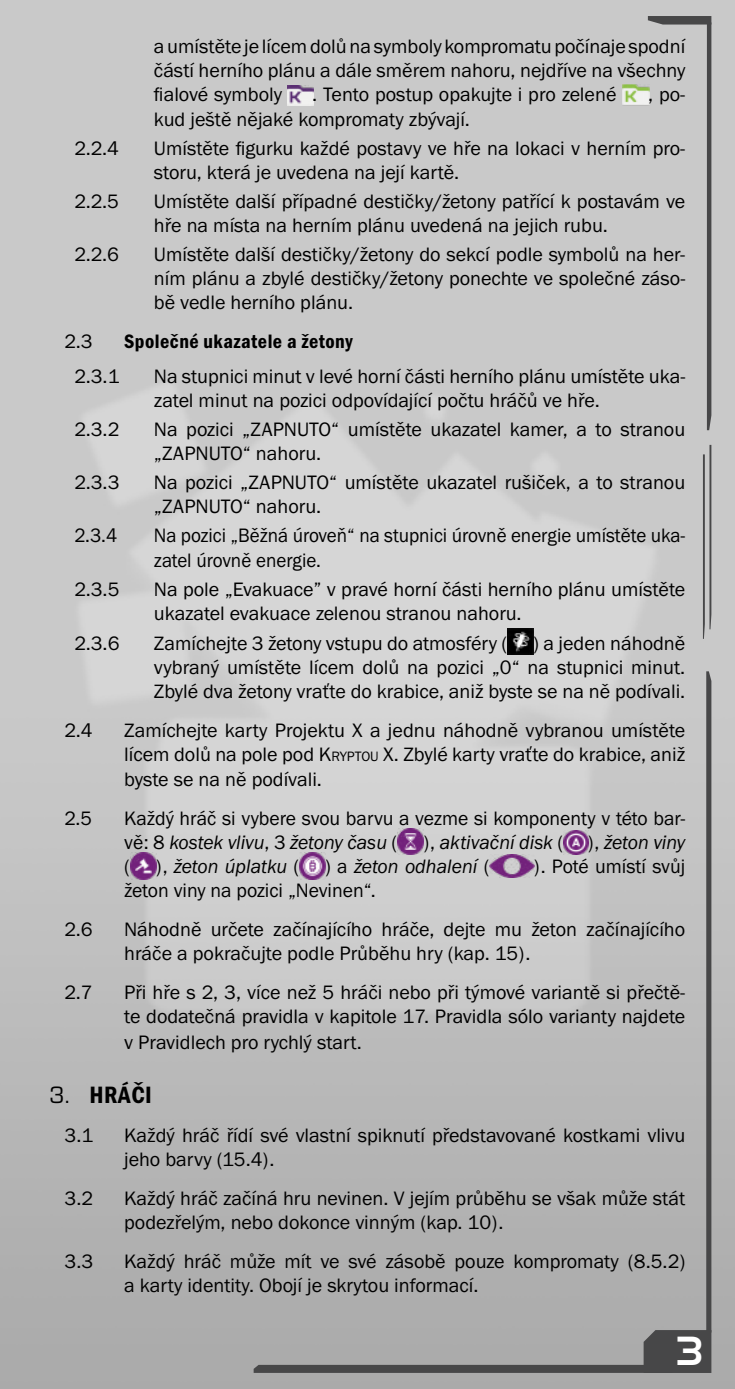
<style>
.page{position:relative;width:735px;height:1389px;background:#fff}
.page>*{position:absolute;margin:0;border:0;box-sizing:border-box;transform-origin:0 0}
.t1{font:42px "Nasalization Rg";color:#fff}
.t2{font:24.5px "Franklin Gothic URW Con Dem";letter-spacing:.025em;color:#000}
.t3{font:20.12px/24.2px "Franklin Gothic URW Boo";color:#000}
.t4{font:20.12px "Franklin Gothic URW Boo Ita";letter-spacing:-.005em;color:#000}
.t5{font:20.12px/24.2px "Franklin Gothic URW Boo";color:#000;scale:.95 1}
.t6{font:20.12px "Franklin Gothic URW Con Dem";letter-spacing:.025em;color:#000}
.s1{font-style:inherit}
.s2{font-size:14.17px}
.s3{font-family:"Franklin Gothic URW Boo"}
.s4{font-family:"Eurostile"}
</style>
<div class="page">
<img style="left:0;top:0;width:734px;height:1389px">
<svg style="left:647px;top:16px;width:64px;height:414px;background:#bebebe"></svg>
<svg style="left:702px;top:445px;width:9px;height:194px;background:#9a9a9b"></svg>
<svg style="left:253px;top:671px;width:458px;height:702px;background:#bcbcbc"></svg>
<img style="left:288px;top:85px;width:25px;height:20px">
<img style="left:622px;top:84px;width:27px;height:21px">
<img style="left:507px;top:629px;width:26px;height:26px">
<img style="left:397px;top:829px;width:26px;height:26px">
<img style="left:563px;top:830px;width:25px;height:25px">
<img style="left:130px;top:853px;width:26px;height:26px">
<img style="left:299px;top:853px;width:26px;height:26px">
<img style="left:489px;top:854px;width:45px;height:24px">
<p class="t3" style="left:154px;top:34px;width:532px;text-align:justify">a umístěte je lícem dolů na symboly kompromatu počínaje spodní částí herního plánu a dále směrem nahoru, nejdříve na všechny fialové symboly</p>
<p class="t3" style="left:312px;top:82px;width:305px">. Tento postup opakujte i pro zelené</p>
<p class="t3" style="left:648px;top:82px;width:39px">, po-</p>
<p class="t3" style="left:154px;top:106px;width:317px">kud ještě nějaké kompromaty zbývají.</p>
<p class="t3" style="left:74px;top:136px;width:46px">2.2.4</p>
<p class="t3" style="left:154px;top:136px;width:532px">Umístěte figurku každé postavy ve hře na lokaci v herním pro&shy;storu, která je uvedena na její kartě.</p>
<p class="t3" style="left:74px;top:189px;width:46px">2.2.5</p>
<p class="t3" style="left:154px;top:189px;width:532px">Umístěte další případné destičky/žetony patřící k postavám ve hře na místa na herním plánu uvedená na jejich rubu.</p>
<p class="t3" style="left:74px;top:242px;width:46px">2.2.6</p>
<p class="t3" style="left:154px;top:242px;width:532px;text-align:justify">Umístěte další destičky/žetony do sekcí podle symbolů na her&shy;ním plánu a zbylé destičky/žetony ponechte ve společné záso&shy;bě vedle herního plánu.</p>
<p class="t3" style="left:64px;top:329px;width:30px">2.3</p>
<p class="t6" style="left:124px;top:328px;width:230px">Společné ukazatele a žetony</p>
<p class="t3" style="left:74px;top:363px;width:46px">2.3.1</p>
<p class="t3" style="left:154px;top:363px;width:532px">Na stupnici minut v levé horní části herního plánu umístěte uka&shy;zatel minut na pozici odpovídající počtu hráčů ve hře.</p>
<p class="t3" style="left:74px;top:417px;width:46px">2.3.2</p>
<p class="t3" style="left:154px;top:417px;width:532px">Na pozici „ZAPNUTO“ umístěte ukazatel kamer, a to stranou „ZAPNUTO“ nahoru.</p>
<p class="t3" style="left:74px;top:470px;width:46px">2.3.3</p>
<p class="t3" style="left:154px;top:470px;width:532px">Na pozici „ZAPNUTO“ umístěte ukazatel rušiček, a to stranou „ZAPNUTO“ nahoru.</p>
<p class="t5" style="left:74px;top:523px;width:46px">2.3.4</p>
<p class="t5" style="left:154px;top:523px;width:560px">Na pozici „Běžná úroveň“ na stupnici úrovně energie umístěte uka&shy;zatel úrovně energie.</p>
<p class="t3" style="left:74px;top:576px;width:46px">2.3.5</p>
<p class="t3" style="left:154px;top:576px;width:532px">Na pole „Evakuace” v pravé horní části herního plánu umístěte ukazatel evakuace zelenou stranou nahoru.</p>
<p class="t3" style="left:74px;top:631px;width:46px">2.3.6</p>
<p class="t3" style="left:154px;top:631px;width:354px">Zamíchejte 3 žetony vstupu do atmosféry (</p>
<p class="t3" style="left:154px;top:631px;width:532px;text-align:justify;text-indent:379px">) a jeden náhodně vybraný umístěte lícem dolů na pozici „0“ na stupnici minut.<br>Zbylé dva žetony vraťte do krabice, aniž byste se na ně podívali.</p>
<p class="t3" style="left:64px;top:718px;width:30px">2.4</p>
<p class="t3" style="left:124px;top:718px;width:562px;text-align:justify">Zamíchejte karty Projektu X a jednu náhodně vybranou umístěte lícem dolů na pole pod <span class="s1">K</span><span class="s2">RYPTOU</span> <span class="s1">X</span>. Zbylé karty vraťte do krabice, aniž byste se na ně podívali.</p>
<p class="t3" style="left:64px;top:805px;width:29px">2.5</p>
<p class="t3" style="left:124px;top:805px;width:562px">Každý hráč si vybere svou barvu a vezme si komponenty v této bar-</p>
<p class="t4" style="left:124px;top:829px;width:274px"><span class="s3">vě: 8</span> kostek vlivu<span class="s3">, 3</span> žetony času <span class="s3">(</span></p>
<p class="t4" style="left:423px;top:829px;width:263px"><span class="s3">),</span> aktivační disk <span class="s3">( ),</span> žeton viny</p>
<p class="t3" style="left:124px;top:854px;width:7px">(</p>
<p class="t4" style="left:156px;top:854px;width:145px"><span class="s3">),</span> žeton úplatku <span class="s3">(</span></p>
<p class="t4" style="left:325px;top:854px;width:166px"><span class="s3">) a</span> žeton odhalení <span class="s3">(</span></p>
<p class="t3" style="left:533px;top:854px;width:153px">). Poté umístí svůj</p>
<p class="t3" style="left:124px;top:878px;width:253px">žeton viny na pozici „Nevinen“.</p>
<p class="t3" style="left:64px;top:917px;width:30px">2.6</p>
<p class="t3" style="left:124px;top:917px;width:562px">Náhodně určete začínajícího hráče, dejte mu žeton začínajícího hráče a pokračujte podle Průběhu hry (kap. 15).</p>
<p class="t3" style="left:64px;top:980px;width:30px">2.7</p>
<p class="t3" style="left:124px;top:980px;width:562px;line-height:24.7px;text-align:justify">Při hře s 2, 3, více než 5 hráči nebo při týmové variantě si přečtě&shy;te dodatečná pravidla v kapitole 17. Pravidla sólo varianty najdete v Pravidlech pro rychlý start.</p>
<p class="t2" style="left:50px;top:1078px;width:104px"><span class="s4">3.</span> HRÁČI</p>
<p class="t3" style="left:64px;top:1123px;width:30px">3.1</p>
<p class="t3" style="left:124px;top:1123px;width:562px">Každý hráč řídí své vlastní spiknutí představované kostkami vlivu jeho barvy (15.4).</p>
<p class="t3" style="left:64px;top:1186px;width:30px">3.2</p>
<p class="t3" style="left:124px;top:1186px;width:562px">Každý hráč začíná hru nevinen. V jejím průběhu se však může stát podezřelým, nebo dokonce vinným (kap. 10).</p>
<p class="t3" style="left:64px;top:1249px;width:30px">3.3</p>
<p class="t3" style="left:124px;top:1249px;width:562px">Každý hráč může mít ve své zásobě pouze kompromaty (8.5.2) a karty identity. Obojí je skrytou informací.</p>
<h1 class="t1" style="left:674px;top:1313px;width:30px">3</h1>
</div>
